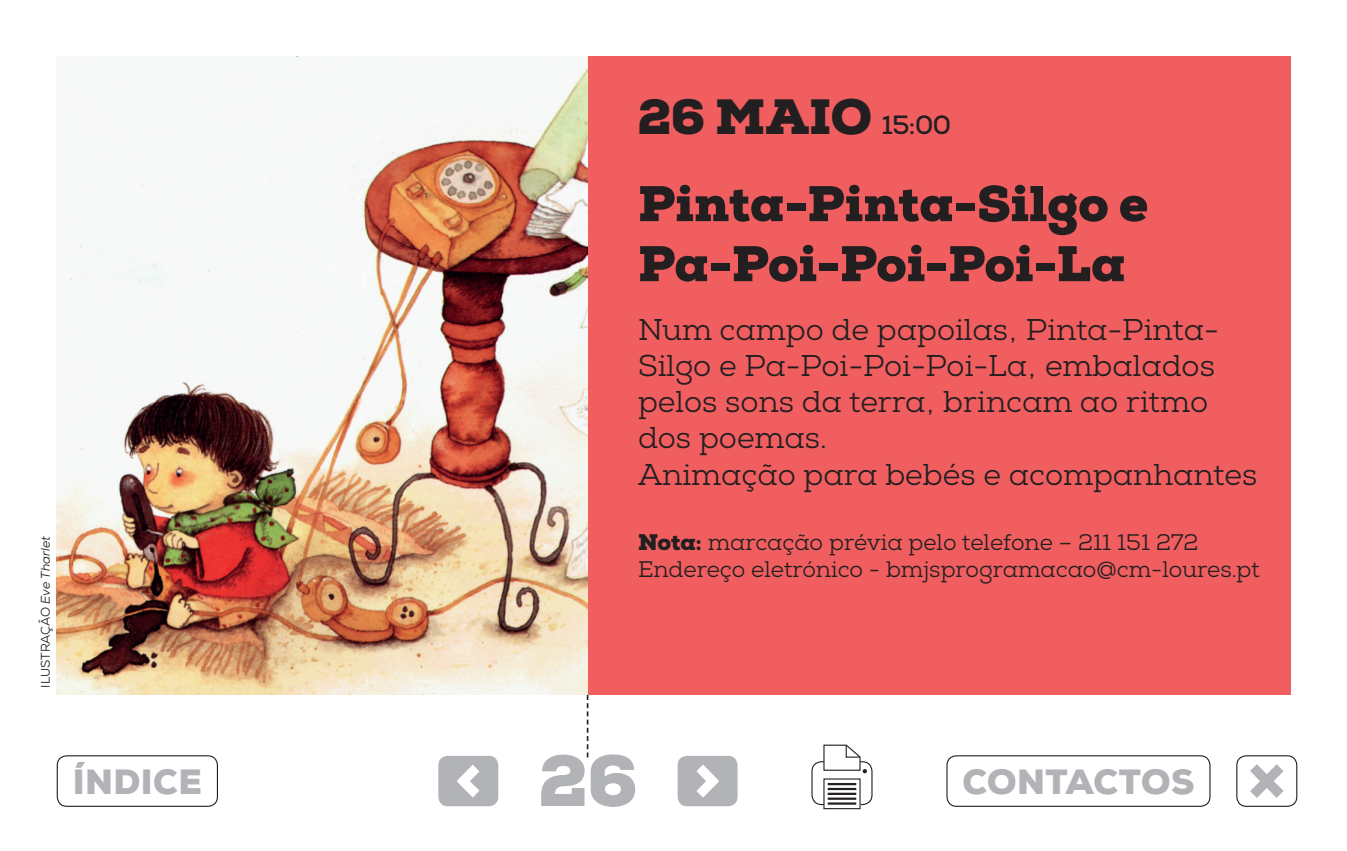
<style>
.page{position:relative;width:1347px;height:851px;background:#fff}
.page>*{position:absolute;margin:0;border:0;box-sizing:border-box;transform-origin:0 0}
.t1{font:900 72.5px "Nexa Slab";color:#b2b3b7}
.t2{font:900 50px "Nexa Slab";color:#231f20}
.t3{font:900 49.5px "Nexa Slab";color:#231f20}
.t4{font:900 35px "Nexa";letter-spacing:.015em;color:#b2b3b7}
.t5{font:30px/36px "Nexa Slab";color:#231f20}
.t6{font:22.5px "Nexa Slab";color:#231f20}
.t7{font:12.5px "Nexa";color:#231f20}
.s1{font-style:italic}
.s2{font-weight:700;font-size:26.5px}
.s3{font-weight:900}
</style>
<div class="page">
<img style="left:57px;top:57px;width:531px;height:637px">
<div style="left:588px;top:57px;width:702px;height:637px;background:#f05e60"></div>
<div style="left:811px;top:761px;width:61px;height:44px;border:1px solid #231f20;border-radius:10px"></div>
<svg style="left:825px;top:783px;width:33px;height:22px"></svg>
<div style="left:823px;top:778px;width:37px;height:31px;border:1px solid #231f20"></div>
<svg style="left:823px;top:744px;width:44px;height:29px"></svg>
<hr style="left:829px;top:782px;width:26px;height:3px;background:#231f20">
<hr style="left:829px;top:792px;width:26px;height:2px;background:#231f20">
<hr style="left:829px;top:787px;width:26px;height:3px;background:#231f20">
<hr style="left:829px;top:797px;width:26px;height:2px;background:#231f20">
<hr style="left:829px;top:802px;width:26px;height:2px;background:#231f20">
<div style="left:677px;top:755px;width:60px;height:51px;background:#b2b3b7;border-radius:10px"></div>
<svg style="left:696px;top:765px;width:23px;height:32px"></svg>
<div style="left:946px;top:755px;width:264px;height:51px;border:1px solid #231f20;border-radius:10px"></div>
<div style="left:57px;top:755px;width:161px;height:51px;border:1px solid #231f20;border-radius:10px"></div>
<svg style="left:1250px;top:764px;width:33px;height:33px"></svg>
<div style="left:1236px;top:755px;width:61px;height:51px;border:1px solid #231f20;border-radius:10px"></div>
<div style="left:438px;top:755px;width:60px;height:51px;background:#b2b3b7;border-radius:10px"></div>
<svg style="left:457px;top:764px;width:22px;height:33px"></svg>
<svg style="left:587px;top:694px;width:1px;height:63px"></svg>
<p class="t7" style="left:38px;top:687px;width:153px;rotate:-90deg">ILUSTRAÇÃO <span class="s1">Eve Tharlet</span></p>
<p class="t3" style="left:638px;top:85px;width:314px">26 MAIO <span class="s2">15:00</span></p>
<p class="t2" style="left:638px;top:172px;width:511px">Pinta-Pinta-Silgo e</p>
<p class="t2" style="left:638px;top:232px;width:489px">Pa-Poi-Poi-Poi-La</p>
<p class="t5" style="left:638px;top:312px;width:582px">Num campo de papoilas, Pinta-Pinta-<br>Silgo e Pa-Poi-Poi-Poi-La, embalados pelos sons da terra, brincam ao ritmo</p>
<p class="t5" style="left:638px;top:420px;width:190px">dos poemas.</p>
<p class="t5" style="left:638px;top:457px;width:620px">Animação para bebés e acompanhantes</p>
<p class="t6" style="left:638px;top:528px;width:562px"><span class="s3">Nota:</span> marcação prévia pelo telefone – 211 151 272</p>
<p class="t6" style="left:638px;top:555px;width:623px">Endereço eletrónico - bmjsprogramacao@cm-loures.pt</p>
<p class="t4" style="left:73px;top:759px;width:131px">ÍNDICE</p>
<p class="t1" style="left:539px;top:734px;width:100px">26</p>
<p class="t4" style="left:962px;top:759px;width:233px">CONTACTOS</p>
</div>
